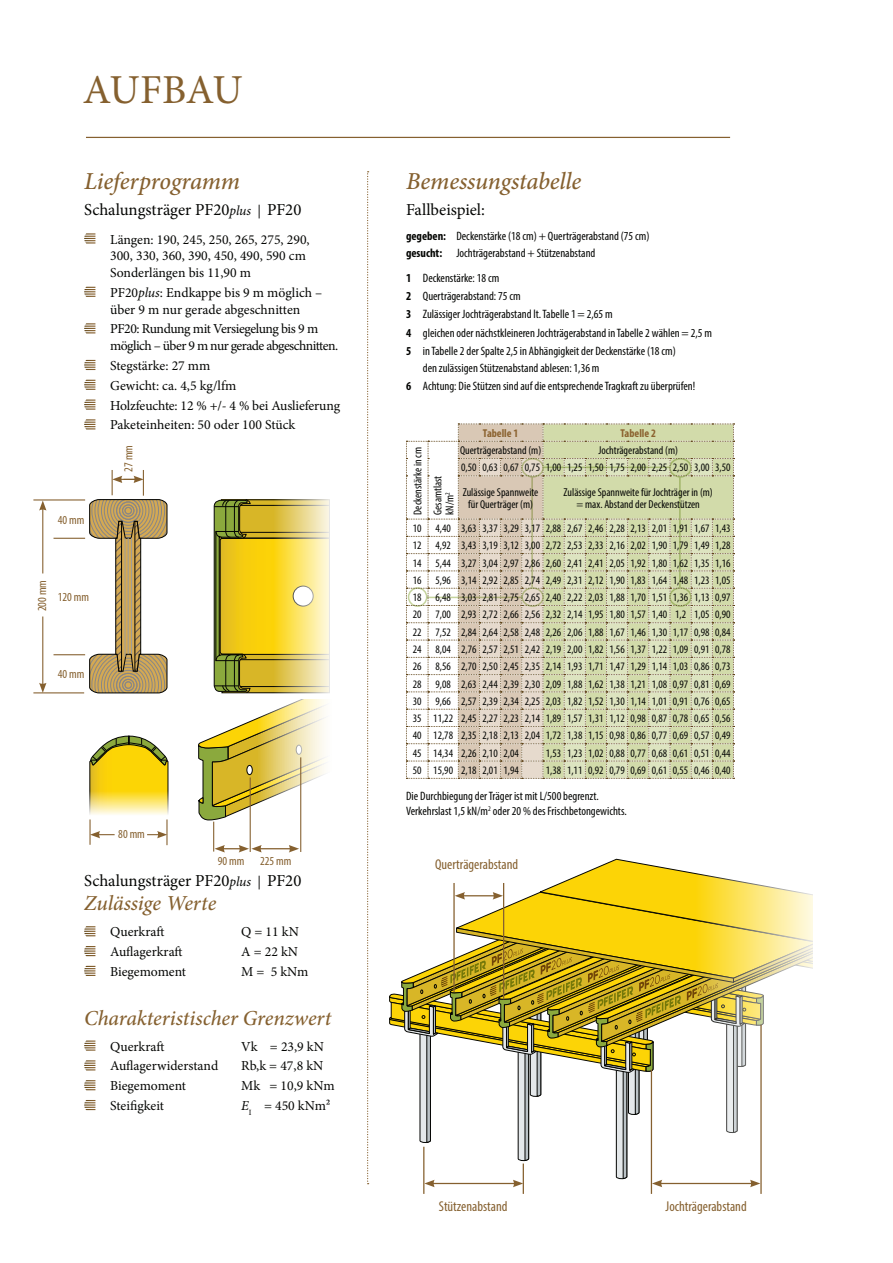
<style>
.page{position:relative;width:893px;height:1263px;background:#fff}
.page>*{position:absolute;margin:0;border:0;box-sizing:border-box;transform-origin:0 0}
.t1{font:41.1px "Minion Pro";letter-spacing:-.015em;color:#85602f}
.t2{font:italic 500 24.45px "Minion Pro";letter-spacing:-.01em;color:#85602f}
.t3{font:italic 500 21.3px "Minion Pro";letter-spacing:-.005em;color:#85602f}
.t4{font:16.8px "Minion Pro";color:#040503}
.t5{font:condensed 14.25px "Myriad Pro";color:#85602f}
.t6{font:13.65px/16.8px "Minion Pro";letter-spacing:-.005em;color:#040503}
.t7{font:13.65px/16.8px "Minion Pro";letter-spacing:-.04em;color:#040503}
.t8{font:condensed 12.3px "Myriad Pro";color:#85602f}
.t9{font:condensed 12.15px/18.3px "Myriad Pro";color:#040503}
.t10{font:condensed 11.4px/17.2px "Myriad Pro";color:#040503}
.t11{font:700 condensed 11.4px "Myriad Pro";color:#8b622f}
.s1{font-style:italic;font-size:13.65px}
.s2{font-style:italic}
.s3{font-weight:700}
</style>
<div class="page">
<svg style="left:84px;top:233px;width:11px;height:11px"></svg>
<svg style="left:84px;top:287px;width:11px;height:10px"></svg>
<svg style="left:84px;top:323px;width:11px;height:10px"></svg>
<svg style="left:84px;top:360px;width:11px;height:10px"></svg>
<svg style="left:84px;top:380px;width:11px;height:10px"></svg>
<svg style="left:84px;top:399px;width:11px;height:11px"></svg>
<svg style="left:84px;top:419px;width:11px;height:10px"></svg>
<svg style="left:84px;top:926px;width:11px;height:10px"></svg>
<svg style="left:84px;top:946px;width:11px;height:10px"></svg>
<svg style="left:84px;top:966px;width:11px;height:10px"></svg>
<svg style="left:84px;top:1040px;width:11px;height:11px"></svg>
<svg style="left:84px;top:1060px;width:11px;height:10px"></svg>
<svg style="left:84px;top:1080px;width:11px;height:10px"></svg>
<svg style="left:84px;top:1100px;width:11px;height:10px"></svg>
<hr style="left:86px;top:137px;width:644px;height:1px;background:#85602f">
<svg style="left:367px;top:171px;width:2px;height:1013px"></svg>
<hr style="left:423px;top:1147px;width:1px;height:47px;background:#85602f">
<hr style="left:651px;top:1070px;width:1px;height:124px;background:#85602f">
<hr style="left:523px;top:1163px;width:1px;height:31px;background:#85602f">
<hr style="left:760px;top:1025px;width:2px;height:169px;background:#85602f">
<svg style="left:389px;top:859px;width:423px;height:328px"></svg>
<svg style="left:406px;top:424px;width:328px;height:355px;background:#dad9bc"></svg>
<div style="left:408px;top:587px;width:19px;height:20px;border:2px solid #8ba93d;border-radius:50%"></div>
<div style="left:521px;top:587px;width:23px;height:20px;border:2px solid #8ba93d;border-radius:50%"></div>
<div style="left:521px;top:458px;width:23px;height:20px;border:2px solid #8ba93d;border-radius:50%"></div>
<div style="left:669px;top:458px;width:23px;height:20px;border:2px solid #8ba93d;border-radius:50%"></div>
<div style="left:669px;top:587px;width:23px;height:20px;border:2px solid #8ba93d;border-radius:50%"></div>
<hr style="left:531px;top:477px;width:2px;height:110px;background:#8ba93d">
<hr style="left:679px;top:477px;width:2px;height:110px;background:#8ba93d">
<hr style="left:427px;top:597px;width:96px;height:1px;background:#8ba93d">
<hr style="left:544px;top:467px;width:126px;height:1px;background:#8ba93d">
<hr style="left:33px;top:692px;width:51px;height:1px;background:#85602f">
<hr style="left:54px;top:654px;width:31px;height:1px;background:#85602f">
<hr style="left:54px;top:538px;width:31px;height:1px;background:#85602f">
<hr style="left:33px;top:499px;width:52px;height:1px;background:#85602f">
<hr style="left:42px;top:508px;width:1px;height:65px;background:#85602f">
<svg style="left:39px;top:500px;width:7px;height:11px"></svg>
<hr style="left:42px;top:616px;width:1px;height:69px;background:#85602f">
<svg style="left:39px;top:683px;width:7px;height:10px"></svg>
<svg style="left:89px;top:470px;width:79px;height:224px"></svg>
<svg style="left:89px;top:735px;width:80px;height:80px;background:#e3cd4a"></svg>
<hr style="left:89px;top:819px;width:2px;height:26px;background:#85602f">
<hr style="left:166px;top:819px;width:2px;height:26px;background:#85602f">
<svg style="left:147px;top:831px;width:20px;height:7px"></svg>
<svg style="left:90px;top:831px;width:25px;height:7px"></svg>
<hr style="left:125px;top:538px;width:1px;height:119px;background:#9d9d9c">
<hr style="left:128px;top:538px;width:1px;height:116px;background:#9d9d9c">
<hr style="left:131px;top:538px;width:1px;height:116px;background:#9d9d9c">
<svg style="left:214px;top:499px;width:116px;height:194px;background:#d9c44c"></svg>
<hr style="left:240px;top:505px;width:90px;height:1px;background:#040503">
<hr style="left:240px;top:532px;width:90px;height:1px;background:#040503">
<hr style="left:243px;top:538px;width:87px;height:1px;background:#040503">
<hr style="left:240px;top:659px;width:90px;height:1px;background:#040503">
<hr style="left:240px;top:686px;width:90px;height:1px;background:#040503">
<svg style="left:198px;top:700px;width:127px;height:152px"></svg>
<h1 class="t1" style="left:83px;top:62px;width:161px">AUFBAU</h1>
<h2 class="t2" style="left:84px;top:164px;width:157px">Lieferprogramm</h2>
<h3 class="t4" style="left:84px;top:198px;width:219px">Schalungsträger PF20<span class="s1">plus |</span> PF20</h3>
<p class="t6" style="left:110px;top:231px;width:201px">Längen: 190, 245, 250, 265, 275, 290,<br>300, 330, 360, 390, 450, 490, 590 cm<br>Sonderlängen bis 11,90 m</p>
<p class="t6" style="left:110px;top:284px;width:214px">PF20<span class="s2">plus</span>: Endkappe bis 9 m möglich – über 9 m nur gerade abgeschnitten</p>
<p class="t7" style="left:110px;top:321px;width:230px">PF20: Rundung mit Versiegelung bis 9 m möglich – über 9 m nur gerade abgeschnitten.</p>
<p class="t6" style="left:110px;top:356px;width:232px;line-height:19.8px">Stegstärke: 27 mm<br>Gewicht: ca. 4,5 kg/lfm<br>Holzfeuchte: 12 % +/- 4 % bei Auslieferung<br>Paketeinheiten: 50 oder 100 Stück</p>
<p class="t8" style="left:58px;top:512px;width:28px">40 mm</p>
<p class="t8" style="left:121px;top:472px;width:28px;rotate:-90deg">27 mm</p>
<p class="t8" style="left:35px;top:611px;width:33px;rotate:-90deg">200 mm</p>
<p class="t8" style="left:58px;top:589px;width:33px">120 mm</p>
<p class="t8" style="left:58px;top:667px;width:28px">40 mm</p>
<p class="t8" style="left:118px;top:826px;width:28px">80 mm</p>
<p class="t8" style="left:218px;top:853px;width:28px">90 mm</p>
<p class="t8" style="left:260px;top:853px;width:33px">225 mm</p>
<h3 class="t4" style="left:84px;top:869px;width:219px">Schalungsträger PF20<span class="s1">plus |</span> PF20</h3>
<h3 class="t3" style="left:84px;top:889px;width:134px">Zulässige Werte</h3>
<p class="t6" style="left:110px;top:924px;width:56px">Querkraft</p>
<p class="t6" style="left:241px;top:924px;width:59px">Q = 11 kN</p>
<p class="t6" style="left:110px;top:943px;width:74px">Auflagerkraft</p>
<p class="t6" style="left:241px;top:943px;width:58px">A = 22 kN</p>
<p class="t6" style="left:110px;top:963px;width:78px">Biegemoment</p>
<p class="t6" style="left:241px;top:963px;width:69px">M = 5 kNm</p>
<h3 class="t3" style="left:84px;top:1003px;width:249px">Charakteristischer Grenzwert</h3>
<p class="t6" style="left:110px;top:1038px;width:56px">Querkraft</p>
<p class="t6" style="left:241px;top:1038px;width:84px">Vk = 23,9 kN</p>
<p class="t6" style="left:110px;top:1058px;width:110px">Auflagerwiderstand</p>
<p class="t6" style="left:241px;top:1058px;width:84px">Rb,k = 47,8 kN</p>
<p class="t6" style="left:110px;top:1077px;width:78px">Biegemoment</p>
<p class="t6" style="left:241px;top:1077px;width:95px">Mk = 10,9 kNm</p>
<p class="t6" style="left:110px;top:1097px;width:55px">Steifigkeit</p>
<p class="t6" style="left:241px;top:1097px;width:91px"><span class="s2">E</span><sub>I</sub> = 450 kNm²</p>
<h2 class="t2" style="left:406px;top:164px;width:177px">Bemessungstabelle</h2>
<h3 class="t4" style="left:406px;top:198px;width:80px">Fallbeispiel:</h3>
<p class="t9" style="left:406px;top:228px;width:245px;line-height:16.8px"><span class="s3">gegeben:</span> Deckenstärke (18 cm) + Querträgerabstand (75 cm) <span class="s3">gesucht:</span> Jochträgerabstand + Stützenabstand</p>
<p class="t9" style="left:406px;top:268px;width:307px"><span class="s3">1</span> Deckenstärke: 18 cm<br><span class="s3">2</span> Querträgerabstand: 75 cm<br><span class="s3">3</span> Zulässiger Jochträgerabstand lt. Tabelle 1 = 2,65 m<br><span class="s3">4</span> gleichen oder nächstkleineren Jochträgerabstand in Tabelle 2 wählen = 2,5 m <span class="s3">5</span> in Tabelle 2 der Spalte 2,5 in Abhängigkeit der Deckenstärke (18 cm)</p>
<p class="t9" style="left:406px;top:358px;width:291px;text-indent:17px">den zulässigen Stützenabstand ablesen: 1,36 m<br><span class="s3">6</span> Achtung: Die Stützen sind auf die entsprechende Tragkraft zu überprüfen!</p>
<p class="t11" style="left:483px;top:426px;width:37px">Tabelle 1</p>
<p class="t11" style="left:620px;top:426px;width:37px">Tabelle 2</p>
<p class="t10" style="left:461px;top:442px;width:271px;text-indent:137px">Jochträgerabstand (m)<br>0,50 0,63 0,67 0,75 1,00 1,25 1,50 1,75 2,00 2,25 2,50 3,00 3,50</p>
<p class="t10" style="left:463px;top:486px;width:77px;line-height:12.1px;text-align:center">Zulässige Spannweite für Querträger (m)</p>
<p class="t10" style="left:564px;top:486px;width:151px;line-height:12.1px;text-align:center">Zulässige Spannweite für Jochträger in (m) = max. Abstand der Deckenstützen</p>
<p class="t10" style="left:413px;top:519px;width:319px;text-align:justify">10 4,40 3,63 3,37 3,29 3,17 2,88 2,67 2,46 2,28 2,13 2,01 1,91 1,67 1,43<br>12 4,92 3,43 3,19 3,12 3,00 2,72 2,53 2,33 2,16 2,02 1,90 1,79 1,49 1,28<br>14 5,44 3,27 3,04 2,97 2,86 2,60 2,41 2,41 2,05 1,92 1,80 1,62 1,35 1,16<br>16 5,96 3,14 2,92 2,85 2,74 2,49 2,31 2,12 1,90 1,83 1,64 1,48 1,23 1,05<br>18 6,48 3,03 2,81 2,75 2,65 2,40 2,22 2,03 1,88 1,70 1,51 1,36 1,13 0,97<br>20 7,00 2,93 2,72 2,66 2,56 2,32 2,14 1,95 1,80 1,57 1,40 1,2 1,05 0,90<br>22 7,52 2,84 2,64 2,58 2,48 2,26 2,06 1,88 1,67 1,46 1,30 1,17 0,98 0,84<br>24 8,04 2,76 2,57 2,51 2,42 2,19 2,00 1,82 1,56 1,37 1,22 1,09 0,91 0,78<br>26 8,56 2,70 2,50 2,45 2,35 2,14 1,93 1,71 1,47 1,29 1,14 1,03 0,86 0,73<br>28 9,08 2,63 2,44 2,39 2,30 2,09 1,88 1,62 1,38 1,21 1,08 0,97 0,81 0,69<br>30 9,66 2,57 2,39 2,34 2,25 2,03 1,82 1,52 1,30 1,14 1,01 0,91 0,76 0,65<br>35 11,22 2,45 2,27 2,23 2,14 1,89 1,57 1,31 1,12 0,98 0,87 0,78 0,65 0,56<br>40 12,78 2,35 2,18 2,13 2,04 1,72 1,38 1,15 0,98 0,86 0,77 0,69 0,57 0,49<br>45 14,34 2,26 2,10 2,04</p>
<p class="t10" style="left:460px;top:442px;width:83px">Querträgerabstand (m)</p>
<p class="t10" style="left:408px;top:515px;width:69px;line-height:19.8px;rotate:-90deg">Deckenstärke in cm<br>Gesamtlast</p>
<p class="t10" style="left:441px;top:515px;width:24px;rotate:-90deg">kN/m<sup>2</sup></p>
<p class="t10" style="left:546px;top:744px;width:186px">1,53 1,23 1,02 0,88 0,77 0,68 0,61 0,51 0,44</p>
<p class="t10" style="left:413px;top:761px;width:108px">50 15,90 2,18 2,01 1,94</p>
<p class="t10" style="left:546px;top:761px;width:186px">1,38 1,11 0,92 0,79 0,69 0,61 0,55 0,46 0,40</p>
<p class="t9" style="left:406px;top:788px;width:222px;line-height:15.3px">Die Durchbiegung der Träger ist mit L/500 begrenzt.<br>Verkehrslast 1,5 kN/m<sup>2</sup> oder 20 % des Frischbetongewichts.</p>
<p class="t5" style="left:435px;top:856px;width:85px">Querträgerabstand</p>
<p class="t5" style="left:439px;top:1197px;width:70px">Stützenabstand</p>
<p class="t5" style="left:666px;top:1197px;width:83px">Jochträgerabstand</p>
</div>
